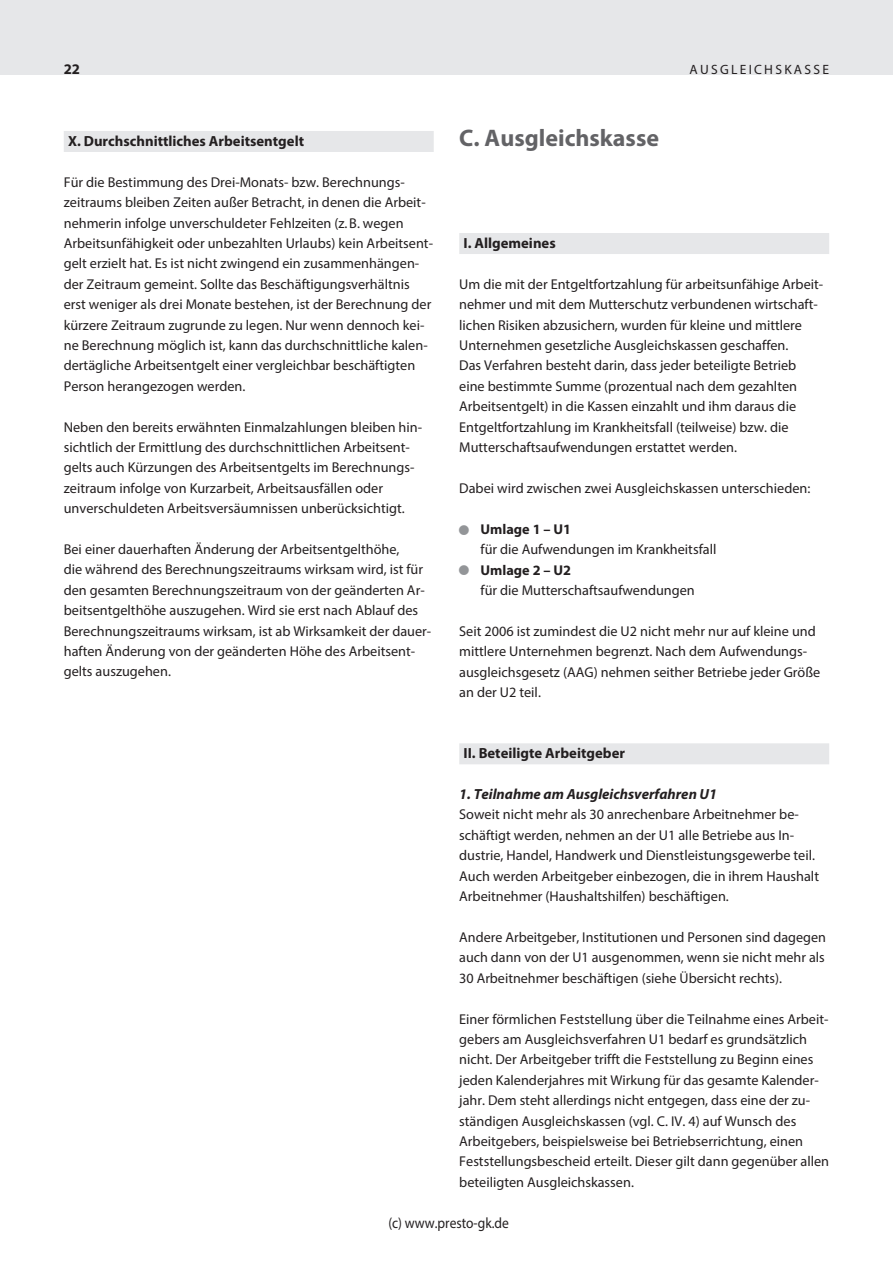
<style>
.page{position:relative;width:893px;height:1263px;background:#fff}
.page>*{position:absolute;margin:0;border:0;box-sizing:border-box;transform-origin:0 0}
.t1{font:700 24px "Myriad Pro";color:#636366}
.t2{font:15px "Myriad Pro";color:#231f20;scale:.9 1}
.t3{font:700 14.7px "Myriad Pro";color:#231f20}
.t4{font:italic 700 14.7px "Myriad Pro";color:#231f20}
.t5{font:14.25px/20.4px "Myriad Pro";color:#231f20}
.t6{font:13.5px "Myriad Pro";letter-spacing:.17em;color:#231f20}
.s1{color:#939598}
.s2{font-weight:700}
</style>
<div class="page">
<div style="left:0;top:0;width:893px;height:75px;background:#e6e7e9"></div>
<div style="left:459px;top:233px;width:370px;height:21px;background:#e6e7e9"></div>
<div style="left:459px;top:743px;width:370px;height:21px;background:#e6e7e9"></div>
<div style="left:64px;top:131px;width:370px;height:21px;background:#e6e7e9"></div>
<p class="t3" style="left:64px;top:61px;width:18px">22</p>
<p class="t3" style="left:68px;top:133px;width:238px">X. Durchschnittliches Arbeitsentgelt</p>
<p class="t5" style="left:64px;top:171px;width:371px">Für die Bestimmung des Drei-Monats- bzw. Berechnungs&shy;zeitraums bleiben Zeiten außer Betracht, in denen die Arbeit&shy;nehmerin infolge unverschuldeter Fehlzeiten (z.B. wegen Arbeitsunfähigkeit oder unbezahlten Urlaubs) kein Arbeitsent&shy;gelt erzielt hat. Es ist nicht zwingend ein zusammenhängen&shy;der Zeitraum gemeint. Sollte das Beschäftigungsverhältnis erst weniger als drei Monate bestehen, ist der Berechnung der kürzere Zeitraum zugrunde zu legen. Nur wenn dennoch kei&shy;ne Berechnung möglich ist, kann das durchschnittliche kalen&shy;dertägliche Arbeitsentgelt einer vergleichbar beschäftigten Person herangezogen werden.</p>
<p class="t5" style="left:64px;top:416px;width:360px">Neben den bereits erwähnten Einmalzahlungen bleiben hin&shy;sichtlich der Ermittlung des durchschnittlichen Arbeitsent&shy;gelts auch Kürzungen des Arbeitsentgelts im Berechnungs&shy;zeitraum infolge von Kurzarbeit, Arbeitsausfällen oder unverschuldeten Arbeitsversäumnissen unberücksichtigt.</p>
<p class="t5" style="left:64px;top:539px;width:369px">Bei einer dauerhaften Änderung der Arbeitsentgelthöhe,<br>die während des Berechnungszeitraums wirksam wird, ist für den gesamten Berechnungszeitraum von der geänderten Ar&shy;beitsentgelthöhe auszugehen. Wird sie erst nach Ablauf des Berechnungszeitraums wirksam, ist ab Wirksamkeit der dauer&shy;haften Änderung von der geänderten Höhe des Arbeitsent&shy;gelts auszugehen.</p>
<h1 class="t1" style="left:459px;top:124px;width:201px">C. Ausgleichskasse</h1>
<p class="t6" style="left:689px;top:62px;width:141px">AUSGLEICHSKASSE</p>
<p class="t3" style="left:463px;top:235px;width:94px">I. Allgemeines</p>
<p class="t5" style="left:459px;top:274px;width:366px">Um die mit der Entgeltfortzahlung für arbeitsunfähige Arbeit&shy;nehmer und mit dem Mutterschutz verbundenen wirtschaft&shy;lichen Risiken abzusichern, wurden für kleine und mittlere Unternehmen gesetzliche Ausgleichskassen geschaffen.<br>Das Verfahren besteht darin, dass jeder beteiligte Betrieb eine bestimmte Summe (prozentual nach dem gezahlten Arbeitsentgelt) in die Kassen einzahlt und ihm daraus die Entgeltfortzahlung im Krankheitsfall (teilweise) bzw. die Mutterschaftsaufwendungen erstattet werden.</p>
<p class="t5" style="left:459px;top:478px;width:353px">Dabei wird zwischen zwei Ausgleichskassen unterschieden:</p>
<p class="t5" style="left:480px;top:518px;width:237px;text-indent:-21px"><span class="s1">■</span> <span class="s2">Umlage 1 – U1<br></span>für die Aufwendungen im Krankheitsfall</p>
<p class="t5" style="left:480px;top:559px;width:216px;text-indent:-21px"><span class="s1">■</span> <span class="s2">Umlage 2 – U2<br></span>für die Mutterschaftsaufwendungen</p>
<p class="t5" style="left:459px;top:620px;width:363px">Seit 2006 ist zumindest die U2 nicht mehr nur auf kleine und mittlere Unternehmen begrenzt. Nach dem Aufwendungs&shy;ausgleichsgesetz (AAG) nehmen seither Betriebe jeder Größe an der U2 teil.</p>
<p class="t3" style="left:463px;top:745px;width:163px">II. Beteiligte Arbeitgeber</p>
<p class="t4" style="left:459px;top:786px;width:259px">1. Teilnahme am Ausgleichsverfahren U1</p>
<p class="t5" style="left:459px;top:804px;width:361px">Soweit nicht mehr als 30 anrechenbare Arbeitnehmer be&shy;schäftigt werden, nehmen an der U1 alle Betriebe aus In&shy;dustrie, Handel, Handwerk und Dienstleistungsgewerbe teil.<br>Auch werden Arbeitgeber einbezogen, die in ihrem Haushalt Arbeitnehmer (Haushaltshilfen) beschäftigen.</p>
<p class="t5" style="left:459px;top:927px;width:368px;text-align:justify">Andere Arbeitgeber, Institutionen und Personen sind dagegen auch dann von der U1 ausgenommen, wenn sie nicht mehr als 30 Arbeitnehmer beschäftigen (siehe Übersicht rechts).</p>
<p class="t5" style="left:459px;top:1008px;width:371px">Einer förmlichen Feststellung über die Teilnahme eines Arbeit&shy;gebers am Ausgleichsverfahren U1 bedarf es grundsätzlich nicht. Der Arbeitgeber trifft die Feststellung zu Beginn eines jeden Kalenderjahres mit Wirkung für das gesamte Kalender&shy;jahr. Dem steht allerdings nicht entgegen, dass eine der zu&shy;ständigen Ausgleichskassen (vgl. C. IV. 4) auf Wunsch des Arbeitgebers, beispielsweise bei Betriebserrichtung, einen Feststellungsbescheid erteilt. Dieser gilt dann gegenüber allen beteiligten Ausgleichskassen.</p>
<p class="t2" style="left:388px;top:1213px;width:135px">(c) www.presto-gk.de</p>
</div>
